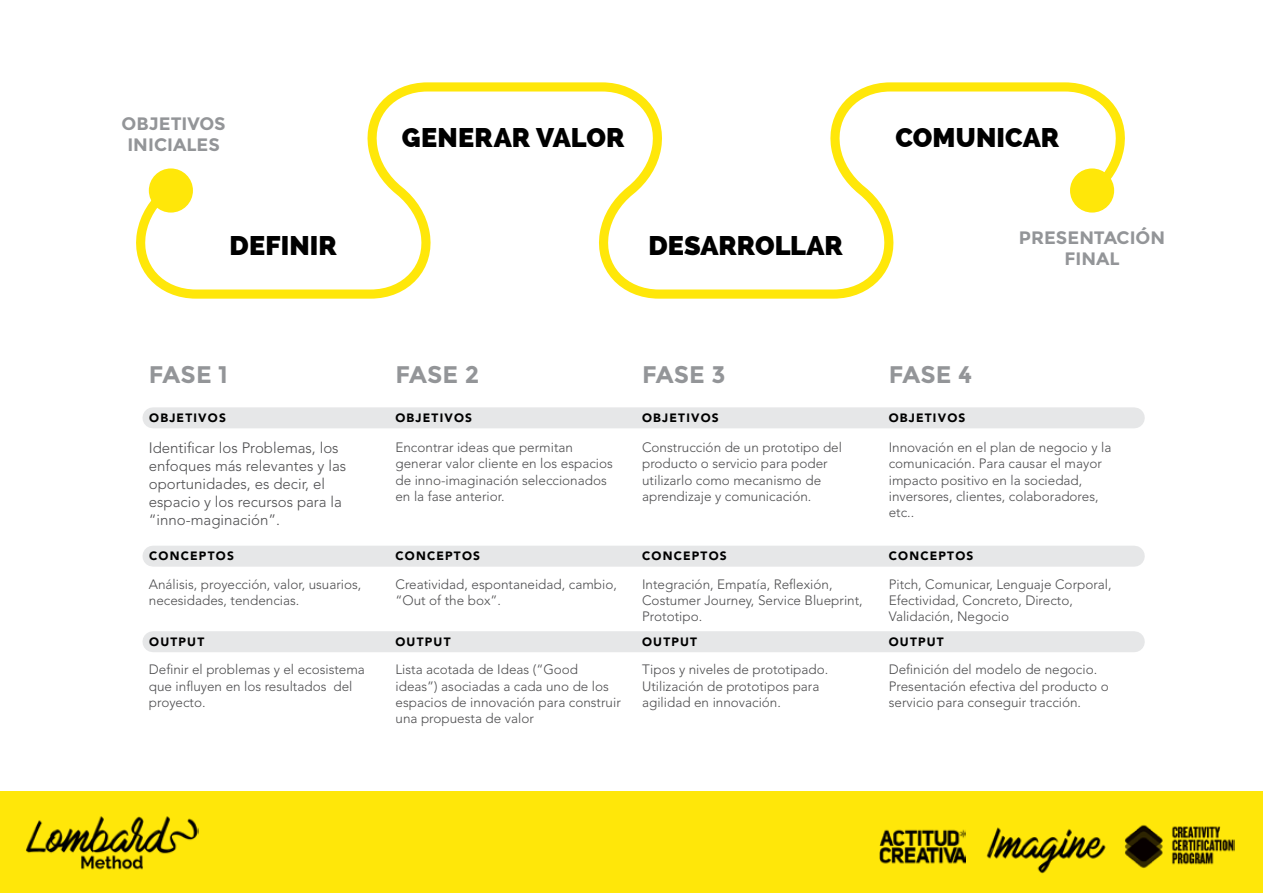
<style>
.page{position:relative;width:1263px;height:893px;background:#fff}
.page>*{position:absolute;margin:0;border:0;box-sizing:border-box;transform-origin:0 0}
.t1{font:800 27px "Raleway";letter-spacing:.005em;color:#000}
.t2{font:700 24px "Montserrat";color:#939598}
.t3{font:700 18px/21.6px "Montserrat";color:#939598;text-align:center}
.t4{font:300 15px/18px "Avenir LT Std";color:#4d4d4f}
.t5{font:300 13.5px/16.2px "Avenir LT Std";color:#4d4d4f}
.t6{font:900 12px "Avenir LT Std";letter-spacing:.1em;color:#000}
</style>
<div class="page">
<div style="left:0;top:791px;width:1263px;height:102px;background:#ffe709"></div>
<img style="left:1124px;top:824px;width:111px;height:44px">
<img style="left:879px;top:829px;width:86px;height:35px">
<img style="left:26px;top:816px;width:173px;height:54px">
<img style="left:986px;top:827px;width:120px;height:47px">
<div style="left:153px;top:407px;width:981px;height:21px;background:#e6e7e8"></div>
<div style="left:153px;top:546px;width:981px;height:21px;background:#e6e7e8"></div>
<div style="left:153px;top:631px;width:981px;height:21px;background:#e6e7e8"></div>
<svg style="left:136px;top:82px;width:989px;height:217px"></svg>
<h3 class="t3" style="left:122px;top:113px;width:106px">OBJETIVOS<br>INICIALES</h3>
<h1 class="t1" style="left:402px;top:122px;width:224px">GENERAR VALOR</h1>
<h1 class="t1" style="left:895px;top:122px;width:165px">COMUNICAR</h1>
<h1 class="t1" style="left:230px;top:230px;width:109px">DEFINIR</h1>
<h1 class="t1" style="left:648px;top:230px;width:196px">DESARROLLAR</h1>
<h2 class="t2" style="left:149px;top:360px;width:80px">FASE 1</h2>
<h2 class="t2" style="left:395px;top:360px;width:85px">FASE 2</h2>
<h2 class="t2" style="left:642px;top:360px;width:85px">FASE 3</h2>
<h2 class="t2" style="left:889px;top:360px;width:85px">FASE 4</h2>
<p class="t6" style="left:149px;top:411px;width:78px">OBJETIVOS</p>
<p class="t6" style="left:395px;top:411px;width:78px">OBJETIVOS</p>
<p class="t6" style="left:642px;top:411px;width:78px">OBJETIVOS</p>
<p class="t6" style="left:889px;top:411px;width:78px">OBJETIVOS</p>
<h3 class="t3" style="left:1019px;top:227px;width:148px">PRESENTACIÓN<br>FINAL</h3>
<p class="t4" style="left:149px;top:439px;width:199px">Identificar los Problemas, los enfoques más relevantes y las oportunidades, es decir, el espacio y los recursos para la “inno-maginación”.</p>
<p class="t5" style="left:395px;top:439px;width:219px">Encontrar ideas que permitan generar valor cliente en los espacios de inno-imaginación seleccionados en la fase anterior.</p>
<p class="t5" style="left:642px;top:439px;width:201px">Construcción de un prototipo del producto o servicio para poder utilizarlo como mecanismo de aprendizaje y comunicación.</p>
<p class="t5" style="left:889px;top:439px;width:224px">Innovación en el plan de negocio y la comunicación. Para causar el mayor impacto positivo en la sociedad, inversores, clientes, colaboradores, etc..</p>
<p class="t6" style="left:149px;top:549px;width:86px">CONCEPTOS</p>
<p class="t6" style="left:395px;top:549px;width:86px">CONCEPTOS</p>
<p class="t6" style="left:642px;top:549px;width:86px">CONCEPTOS</p>
<p class="t6" style="left:889px;top:549px;width:86px">CONCEPTOS</p>
<p class="t5" style="left:149px;top:576px;width:214px">Análisis, proyección, valor, usuarios, necesidades, tendencias.</p>
<p class="t5" style="left:395px;top:576px;width:223px">Creatividad, espontaneidad, cambio, “Out of the box”.</p>
<p class="t5" style="left:642px;top:576px;width:222px">Integración, Empatía, Reflexión,<br>Costumer Journey, Service Blueprint,<br>Prototipo.</p>
<p class="t5" style="left:889px;top:576px;width:224px">Pitch, Comunicar, Lenguaje Corporal,<br>Efectividad, Concreto, Directo,<br>Validación, Negocio</p>
<p class="t5" style="left:149px;top:662px;width:218px">Definir el problemas y el ecosistema que influyen en los resultados del proyecto.</p>
<p class="t5" style="left:395px;top:662px;width:227px">Lista acotada de Ideas (“Good ideas”) asociadas a cada uno de los espacios de innovación para construir una propuesta de valor</p>
<p class="t5" style="left:642px;top:662px;width:188px">Tipos y niveles de prototipado.<br>Utilización de prototipos para agilidad en innovación.</p>
<p class="t5" style="left:889px;top:662px;width:221px">Definición del modelo de negocio.<br>Presentación efectiva del producto o servicio para conseguir tracción.</p>
<p class="t6" style="left:149px;top:634px;width:57px">OUTPUT</p>
<p class="t6" style="left:395px;top:634px;width:57px">OUTPUT</p>
<p class="t6" style="left:642px;top:634px;width:57px">OUTPUT</p>
<p class="t6" style="left:889px;top:634px;width:57px">OUTPUT</p>
</div>
